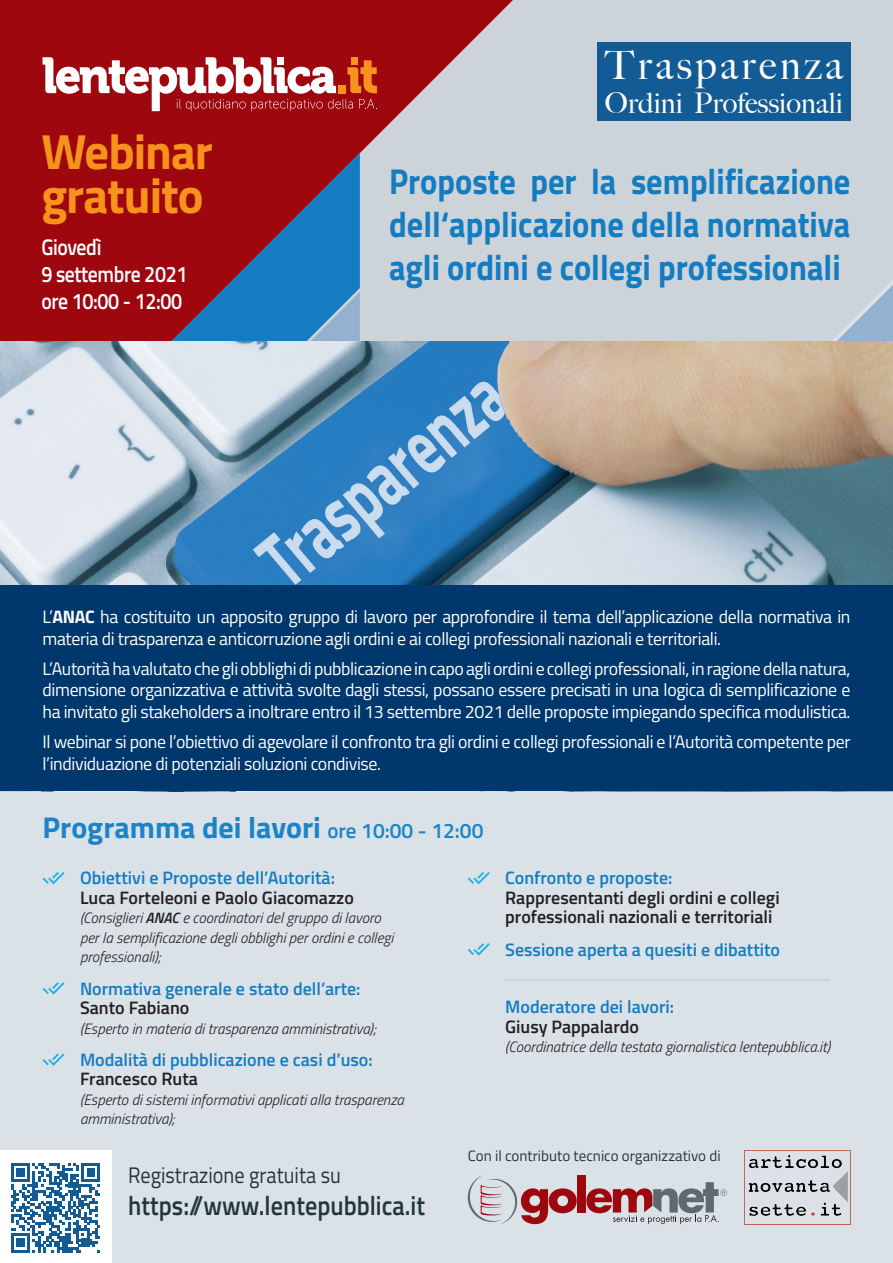
<style>
.page{position:relative;width:893px;height:1263px;background:#dae2e7}
.page>*{position:absolute;margin:0;border:0;box-sizing:border-box;transform-origin:0 0}
.t1{font:700 49.5px/43.5px "Titillium Web";letter-spacing:-.02em;color:#f7931d}
.t2{font:500 39.75px "Big Caslon";letter-spacing:.09em;color:#fff}
.t3{font:700 36px/43.2px "Titillium Web";color:#147cc1;text-align:justify;scale:.9 1}
.t4{font:700 30px "Titillium Web";color:#1b84c7}
.t5{font:500 28.5px "Big Caslon";color:#fff}
.t6{font:600 27px "Titillium Web";color:#223640;scale:.9 1}
.t7{font:600 22.5px/27px "Titillium Web";letter-spacing:-.02em;color:#fff;scale:.88 1}
.t8{font:22.5px "Titillium Web";color:#223640;scale:.9 1}
.t9{font:18px/21.6px "Titillium Web";letter-spacing:-.02em;color:#fff}
.t10{font:600 18px "Titillium Web";color:#147cc1}
.t11{font:600 18px/19.5px "Titillium Web";color:#231f20}
.t12{font:italic 300 15px/19.5px "Titillium Web";color:#231f20}
.t13{font:15px "Titillium Web";color:#223640}
.s1{font-weight:700}
.s2{font-weight:600;font-size:21px}
.s3{font-weight:600}
</style>
<div class="page">
<div style="left:513px;top:0;width:380px;height:341px;background:#cdd4d9"></div>
<svg style="left:0;top:0;width:513px;height:341px;fill:#9d070d"></svg>
<svg style="left:830px;top:285px;width:63px;height:56px"></svg>
<svg style="left:165px;top:153px;width:195px;height:188px;background:#604163"></svg>
<img style="left:0;top:341px;width:893px;height:245px">
<svg style="left:43px;top:57px;width:334px;height:54px;background:#c26362"></svg>
<div style="left:597px;top:43px;width:253px;height:78px;background:#135b94"></div>
<div style="left:0;top:586px;width:893px;height:205px;background:#00386d"></div>
<svg style="left:43px;top:872px;width:22px;height:12px"></svg>
<svg style="left:43px;top:982px;width:22px;height:12px"></svg>
<svg style="left:43px;top:1053px;width:22px;height:13px"></svg>
<svg style="left:468px;top:872px;width:22px;height:12px"></svg>
<svg style="left:468px;top:943px;width:22px;height:12px"></svg>
<hr style="left:505px;top:979px;width:325px;height:1px;background:#c7cfd3">
<div style="left:577px;top:1175px;width:9px;height:37px;background:#9d070d"></div>
<svg style="left:467px;top:1175px;width:110px;height:50px"></svg>
<svg style="left:586px;top:1182px;width:141px;height:42px"></svg>
<div style="left:0;top:1150px;width:111px;height:113px;background:#fff"></div>
<svg style="left:11px;top:1163px;width:89px;height:89px"></svg>
<img style="left:744px;top:1150px;width:106px;height:74px">
<h1 class="t1" style="left:41px;top:128px;width:173px">Webinar gratuito</h1>
<p class="t7" style="left:41px;top:233px;width:168px">Giovedì<br>9 settembre 2021 ore 10:00 - 12:00</p>
<h2 class="t2" style="left:605px;top:32px;width:239px">Trasparenza</h2>
<h3 class="t5" style="left:605px;top:80px;width:239px">Ordini Professionali</h3>
<h3 class="t3" style="left:389px;top:158px;width:514px">Proposte per la semplificazione dell‘applicazione della normativa agli ordini e collegi professionali</h3>
<p class="t9" style="left:43px;top:605px;width:809px">L’<span class="s1">ANAC</span> ha costituito un apposito gruppo di lavoro per approfondire il tema dell’applicazione della normativa in materia di trasparenza e anticorruzione agli ordini e ai collegi professionali nazionali e territoriali.</p>
<p class="t9" style="left:43px;top:657px;width:809px;text-align:justify">L’Autorità ha valutato che gli obblighi di pubblicazione in capo agli ordini e collegi professionali, in ragione della natura, dimensione organizzativa e attività svolte dagli stessi, possano essere precisati in una logica di semplificazione e ha invitato gli stakeholders a inoltrare entro il 13 settembre 2021 delle proposte impiegando specifica modulistica.</p>
<p class="t9" style="left:43px;top:730px;width:809px">Il webinar si pone l’obiettivo di agevolare il confronto tra gli ordini e collegi professionali e l’Autorità competente per l’individuazione di potenziali soluzioni condivise.</p>
<h3 class="t4" style="left:43px;top:804px;width:442px">Programma dei lavori <span class="s2">ore 10:00 - 12:00</span></h3>
<p class="t10" style="left:80px;top:864px;width:256px">Obiettivi e Proposte dell’Autorità:</p>
<p class="t11" style="left:80px;top:887px;width:275px">Luca Forteleoni e Paolo Giacomazzo</p>
<p class="t12" style="left:80px;top:907px;width:315px">(Consiglieri <span class="s3">ANAC</span> e coordinatori del gruppo di lavoro per la semplificazione degli obblighi per ordini e collegi professionali);</p>
<p class="t10" style="left:80px;top:975px;width:282px">Normativa generale e stato dell’arte:</p>
<p class="t11" style="left:80px;top:997px;width:111px">Santo Fabiano</p>
<p class="t12" style="left:80px;top:1018px;width:298px">(Esperto in materia di trasparenza amministrativa);</p>
<p class="t10" style="left:80px;top:1046px;width:294px">Modalità di pubblicazione e casi d’uso:</p>
<p class="t11" style="left:80px;top:1068px;width:119px">Francesco Ruta</p>
<p class="t12" style="left:80px;top:1089px;width:325px">(Esperto di sistemi informativi applicati alla trasparenza amministrativa);</p>
<p class="t10" style="left:505px;top:864px;width:169px">Confronto e proposte:</p>
<p class="t11" style="left:505px;top:887px;width:276px">Rappresentanti degli ordini e collegi professionali nazionali e territoriali</p>
<p class="t10" style="left:505px;top:936px;width:276px">Sessione aperta a quesiti e dibattito</p>
<p class="t10" style="left:505px;top:993px;width:170px">Moderatore dei lavori:</p>
<p class="t11" style="left:505px;top:1016px;width:135px">Giusy Pappalardo</p>
<p class="t12" style="left:505px;top:1036px;width:327px">(Coordinatrice della testata giornalistica lentepubblica.it)</p>
<p class="t8" style="left:128px;top:1159px;width:238px">Registrazione gratuita su</p>
<h3 class="t6" style="left:128px;top:1186px;width:331px">https://www.lentepubblica.it</h3>
<p class="t13" style="left:468px;top:1144px;width:254px">Con il contributo tecnico organizzativo di</p>
</div>
